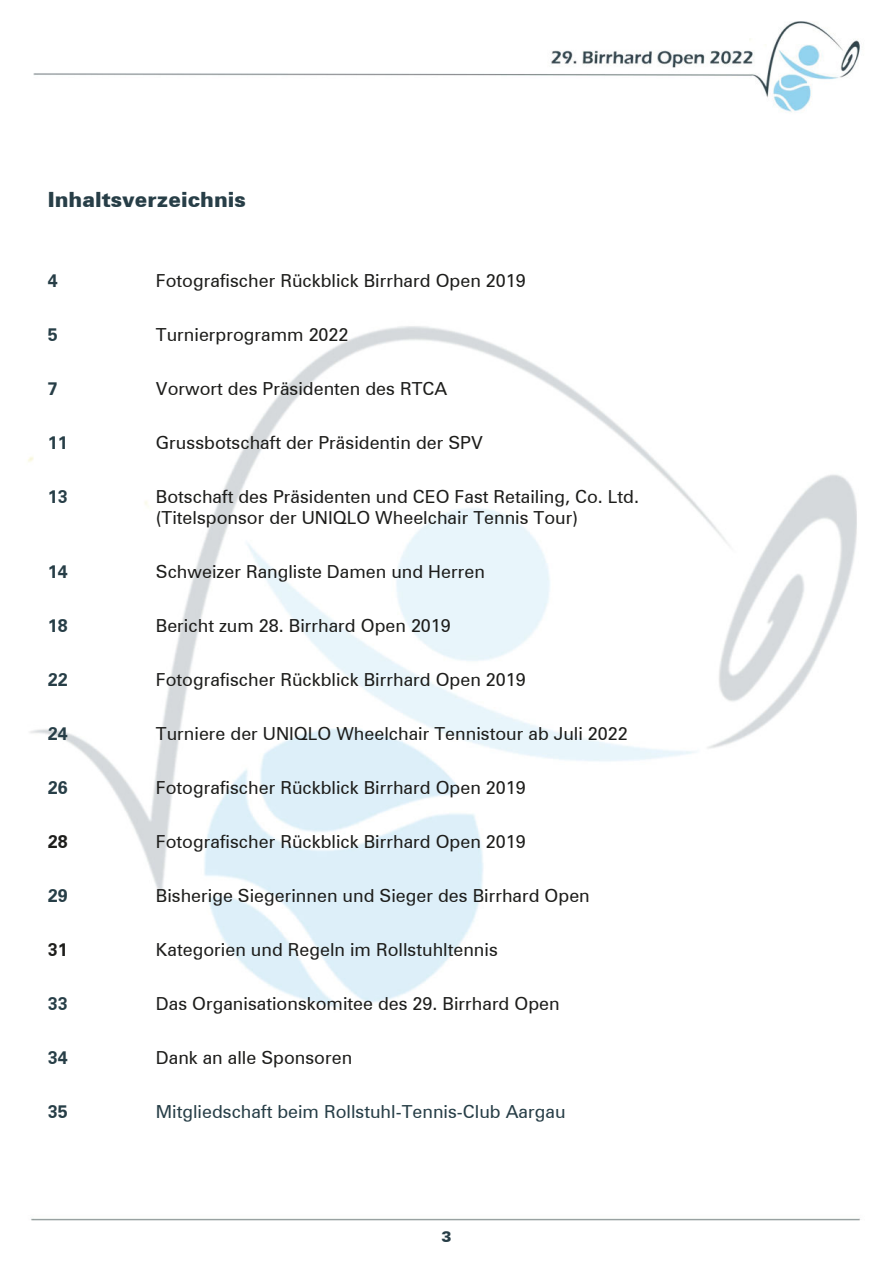
<style>
.page{position:relative;width:893px;height:1263px;background:#fff}
.page>*{position:absolute;margin:0;border:0;box-sizing:border-box;transform-origin:0 0}
.t1{font:900 21px "Zurich BT";color:#273e47}
.t2{font:18px "Zurich BT";color:#1d1d1b}
.t3{font:18px "Zurich BT";color:#273e47}
.t4{font:700 18px "Zurich BT";color:#273e47}
.t5{font:700 18px "Zurich BT";color:#1d1d1b}
.t6{font:900 15px "Zurich BT";color:#273e47}
</style>
<div class="page">
<img style="left:28px;top:21px;width:832px;height:1200px">
<p class="t1" style="left:48px;top:187px;width:200px">Inhaltsverzeichnis</p>
<p class="t4" style="left:48px;top:269px;width:11px">4</p>
<p class="t2" style="left:156px;top:269px;width:371px">Fotografischer Rückblick Birrhard Open 2019</p>
<p class="t4" style="left:48px;top:323px;width:11px">5</p>
<p class="t2" style="left:156px;top:323px;width:194px">Turnierprogramm 2022</p>
<p class="t4" style="left:48px;top:377px;width:11px">7</p>
<p class="t2" style="left:156px;top:377px;width:293px">Vorwort des Präsidenten des RTCA</p>
<p class="t4" style="left:48px;top:431px;width:21px">11</p>
<p class="t2" style="left:156px;top:431px;width:329px">Grussbotschaft der Präsidentin der SPV</p>
<p class="t4" style="left:48px;top:485px;width:21px">13</p>
<p class="t2" style="left:156px;top:485px;width:485px">Botschaft des Präsidenten und CEO Fast Retailing, Co. Ltd.</p>
<p class="t2" style="left:156px;top:507px;width:424px">(Titelsponsor der UNIQLO Wheelchair Tennis Tour)</p>
<p class="t4" style="left:48px;top:561px;width:21px">14</p>
<p class="t2" style="left:156px;top:561px;width:331px">Schweizer Rangliste Damen und Herren</p>
<p class="t4" style="left:48px;top:615px;width:21px">18</p>
<p class="t2" style="left:156px;top:615px;width:296px">Bericht zum 28. Birrhard Open 2019</p>
<p class="t4" style="left:48px;top:669px;width:21px">22</p>
<p class="t2" style="left:156px;top:669px;width:371px">Fotografischer Rückblick Birrhard Open 2019</p>
<p class="t4" style="left:48px;top:723px;width:21px">24</p>
<p class="t2" style="left:156px;top:723px;width:473px">Turniere der UNIQLO Wheelchair Tennistour ab Juli 2022</p>
<p class="t4" style="left:48px;top:777px;width:21px">26</p>
<p class="t2" style="left:156px;top:777px;width:371px">Fotografischer Rückblick Birrhard Open 2019</p>
<p class="t5" style="left:48px;top:831px;width:21px">28</p>
<p class="t2" style="left:156px;top:831px;width:371px">Fotografischer Rückblick Birrhard Open 2019</p>
<p class="t4" style="left:48px;top:885px;width:21px">29</p>
<p class="t2" style="left:156px;top:885px;width:435px">Bisherige Siegerinnen und Sieger des Birrhard Open</p>
<p class="t5" style="left:48px;top:939px;width:21px">31</p>
<p class="t2" style="left:156px;top:939px;width:344px">Kategorien und Regeln im Rollstuhltennis</p>
<p class="t4" style="left:48px;top:993px;width:21px">33</p>
<p class="t2" style="left:156px;top:993px;width:405px">Das Organisationskomitee des 29. Birrhard Open</p>
<p class="t4" style="left:48px;top:1047px;width:21px">34</p>
<p class="t2" style="left:156px;top:1047px;width:198px">Dank an alle Sponsoren</p>
<p class="t4" style="left:48px;top:1101px;width:21px">35</p>
<p class="t3" style="left:156px;top:1101px;width:411px">Mitgliedschaft beim Rollstuhl-Tennis-Club Aargau</p>
<p class="t6" style="left:442px;top:1228px;width:11px">3</p>
</div>
